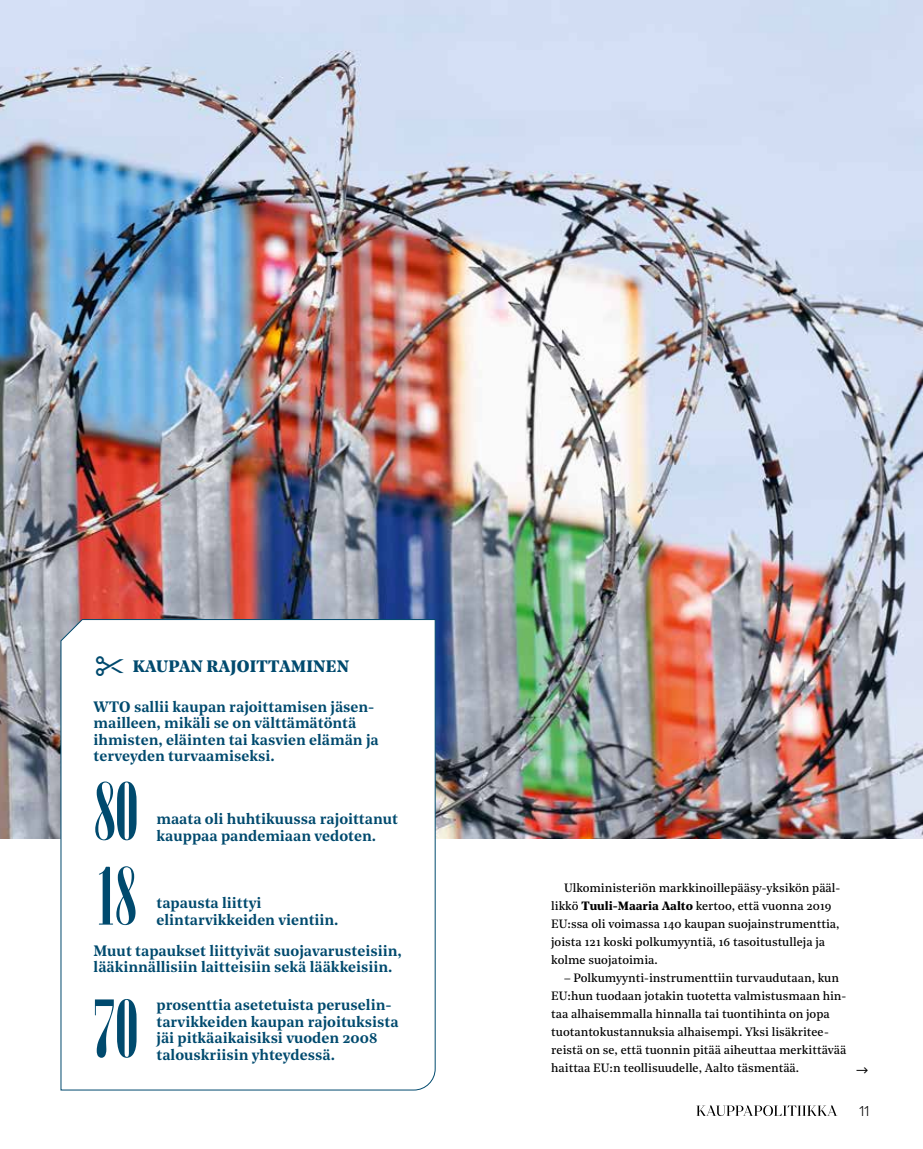
<style>
.page{position:relative;width:923px;height:1149px;background:#fff}
.page>*{position:absolute;margin:0;border:0;box-sizing:border-box;transform-origin:0 0}
.t1{font:78.75px "Onyx";color:#004a6e}
.t2{font:700 16.5px "Noe Text";letter-spacing:.01em;color:#004a6e}
.t3{font:600 15px/16.5px "Noe Text";color:#004a6e}
.t4{font:300 13.5px "Axiforma";color:#000}
.t5{font:12px/18px "Noe Text";color:#000}
.s1{font-weight:700}
</style>
<div class="page">
<img style="left:0;top:0;width:923px;height:837px">
<svg style="left:60px;top:618px;width:376px;height:472px"></svg>
<svg style="left:696px;top:1105px;width:140px;height:10px"></svg>
<svg style="left:96px;top:655px;width:28px;height:20px"></svg>
<h2 class="t2" style="left:133px;top:653px;width:218px">KAUPAN RAJOITTAMINEN</h2>
<p class="t3" style="left:94px;top:697px;width:287px">WTO sallii kaupan rajoittamisen jäsen&shy;mailleen, mikäli se on välttämätöntä ihmisten, eläinten tai kasvien elämän ja terveyden turvaamiseksi.</p>
<h1 class="t1" style="left:94px;top:766px;width:46px">80</h1>
<p class="t3" style="left:156px;top:809px;width:243px">maata oli huhtikuussa rajoittanut kauppaa pandemiaan vedoten.</p>
<h1 class="t1" style="left:98px;top:850px;width:40px">18</h1>
<p class="t3" style="left:156px;top:893px;width:184px">tapausta liittyi elintarvikkeiden vientiin.</p>
<p class="t3" style="left:94px;top:941px;width:310px">Muut tapaukset liittyivät suojavarusteisiin, lääkinnällisiin laitteisiin sekä lääkkeisiin.</p>
<h1 class="t1" style="left:94px;top:983px;width:46px">70</h1>
<p class="t3" style="left:156px;top:995px;width:244px">prosenttia asetetuista peruselin&shy;tarvikkeiden kaupan rajoituksista jäi pitkäaikaisiksi vuoden 2008 talouskriisin yhteydessä.</p>
<p class="t5" style="left:551px;top:878px;width:291px;text-indent:13px">Ulkoministeriön markkinoillepääsy-yksikön pääl&shy;likkö <span class="s1">Tuuli-Maaria Aalto</span> kertoo, että vuonna 2019<br>EU:ssa oli voimassa 140 kaupan suojainstrumenttia, joista 121 koski polkumyyntiä, 16 tasoitustulleja ja kolme suojatoimia.</p>
<p class="t5" style="left:551px;top:968px;width:297px;text-indent:13px">– Polkumyynti-instrumenttiin turvaudutaan, kun EU:hun tuodaan jotakin tuotetta valmistusmaan hin&shy;taa alhaisemmalla hinnalla tai tuontihinta on jopa tuotantokustannuksia alhaisempi. Yksi lisäkritee&shy;reistä on se, että tuonnin pitää aiheuttaa merkittävää haittaa EU:n teollisuudelle, Aalto täsmentää.</p>
<p class="t4" style="left:859px;top:1101px;width:11px">11</p>
</div>
